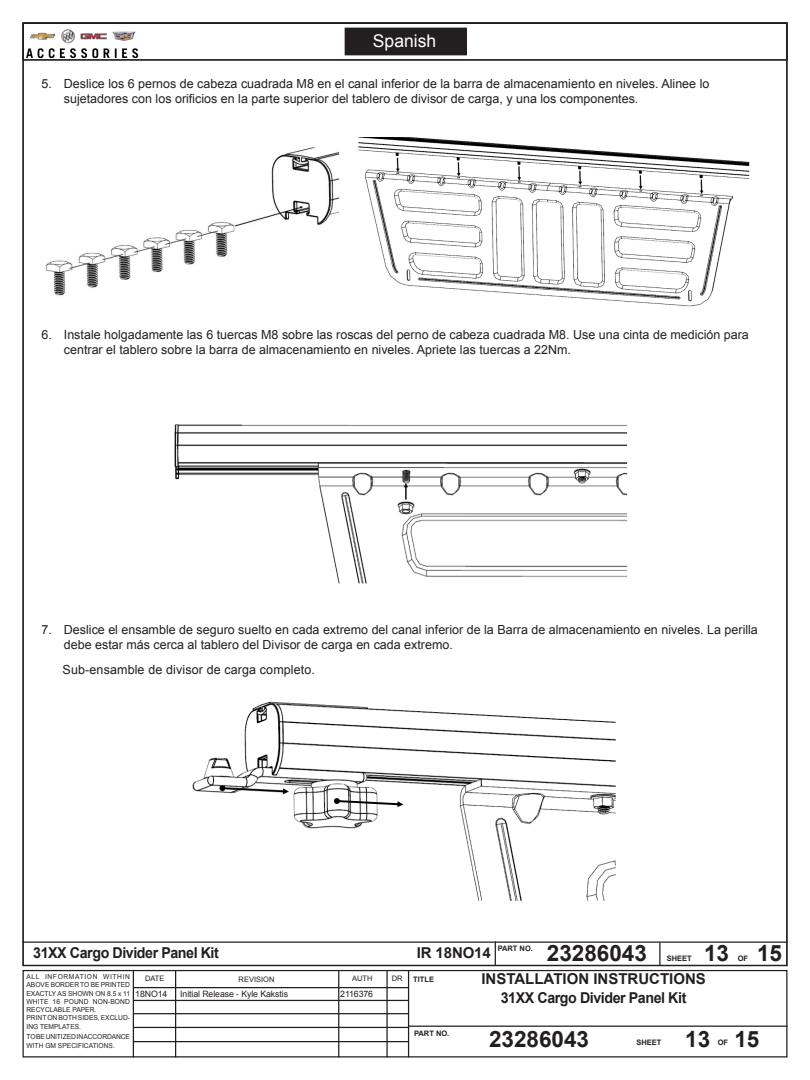
<style>
.page{position:relative;width:810px;height:1080px;background:#fff}
.page>*{position:absolute;margin:0;border:0;box-sizing:border-box;transform-origin:0 0}
.t1{font:700 22.5px "Arial";color:#231f20}
.t2{font:17.5px "Arial";color:#fff}
.t3{font:700 15px "Arial";letter-spacing:-.03em;color:#231f20;scale:.95 1}
.t4{font:700 15px "Arial";color:#231f20}
.t5{font:700 15px "Arial";letter-spacing:-.01em;color:#231f20}
.list_numbered{font:12.5px/15px "Arial";color:#231f20}
.t6{font:8.75px "Arial";letter-spacing:-.01em;color:#231f20}
.t7{font:700 7.5px "Arial";color:#231f20}
.t8{font:7.5px "Arial";color:#231f20}
.t9{font:6.88px/8.2px "Arial";color:#231f20}
.t10{font:6.88px "Arial";letter-spacing:.095em;color:#231f20}
</style>
<div class="page">
<hr style="left:22px;top:941px;width:766px;height:2px;background:#231f20">
<div style="left:22px;top:970px;width:766px;height:88px;border:1px solid #231f20"></div>
<hr style="left:134px;top:987px;width:275px;height:1px;background:#231f20">
<hr style="left:134px;top:1000px;width:275px;height:1px;background:#231f20">
<hr style="left:134px;top:1013px;width:275px;height:1px;background:#231f20">
<hr style="left:134px;top:1027px;width:275px;height:1px;background:#231f20">
<hr style="left:133px;top:1041px;width:276px;height:1px;background:#231f20">
<hr style="left:409px;top:1026px;width:379px;height:1px;background:#231f20">
<hr style="left:408px;top:971px;width:1px;height:87px;background:#231f20">
<hr style="left:386px;top:971px;width:2px;height:87px;background:#231f20">
<hr style="left:133px;top:971px;width:1px;height:87px;background:#231f20">
<hr style="left:659px;top:942px;width:2px;height:24px;background:#231f20">
<svg style="left:495px;top:941px;width:1px;height:25px"></svg>
<hr style="left:175px;top:971px;width:1px;height:87px;background:#231f20">
<hr style="left:338px;top:971px;width:1px;height:87px;background:#231f20">
<div style="left:22px;top:22px;width:766px;height:39px;border:1px solid #231f20"></div>
<img style="left:26px;top:29px;width:113px;height:28px">
<div style="left:345px;top:28px;width:121px;height:27px;background:#231f20"></div>
<img style="left:45px;top:147px;width:295px;height:149px">
<img style="left:358px;top:137px;width:392px;height:170px">
<img style="left:174px;top:424px;width:454px;height:160px">
<img style="left:192px;top:701px;width:424px;height:200px">
<h2 class="t2" style="left:373px;top:30px;width:65px">Spanish</h2>
<p class="list_numbered" style="left:64px;top:77px;width:647px;text-indent:-22px">5. Deslice los 6 pernos de cabeza cuadrada M8 en el canal inferior de la barra de almacenamiento en niveles. Alinee lo sujetadores con los orificios en la parte superior del tablero de divisor de carga, y una los componentes.</p>
<p class="list_numbered" style="left:64px;top:328px;width:687px;text-indent:-22px">6. Instale holgadamente las 6 tuercas M8 sobre las roscas del perno de cabeza cuadrada M8. Use una cinta de medición para centrar el tablero sobre la barra de almacenamiento en niveles. Apriete las tuercas a 22Nm.</p>
<p class="list_numbered" style="left:64px;top:623px;width:696px;text-indent:-22px">7. Deslice el ensamble de seguro suelto en cada extremo del canal inferior de la Barra de almacenamiento en niveles. La perilla debe estar más cerca al tablero del Divisor de carga en cada extremo.</p>
<p class="list_numbered" style="left:63px;top:662px;width:254px">Sub-ensamble de divisor de carga completo.</p>
<p class="t7" style="left:498px;top:944px;width:37px">PART NO.</p>
<p class="t3" style="left:33px;top:942px;width:197px">31XX Cargo Divider Panel Kit</p>
<p class="t5" style="left:417px;top:942px;width:75px">IR 18NO14</p>
<h1 class="t1" style="left:547px;top:938px;width:102px">23286043</h1>
<p class="t7" style="left:667px;top:953px;width:27px">SHEET</p>
<p class="t7" style="left:738px;top:953px;width:12px">OF</p>
<h1 class="t1" style="left:704px;top:938px;width:80px">13 15</h1>
<p class="t10" style="left:27px;top:972px;width:105px">ALL INFORMATION WITHIN</p>
<p class="t8" style="left:145px;top:974px;width:21px">DATE</p>
<p class="t8" style="left:239px;top:975px;width:37px">REVISION</p>
<p class="t8" style="left:352px;top:974px;width:22px">AUTH</p>
<p class="t8" style="left:392px;top:974px;width:12px">DR</p>
<p class="t9" style="left:27px;top:981px;width:105px">ABOVE BORDER TO BE PRINTED<br>EXACTLY AS SHOWN ON 8.5 x 11<br>WHITE 16 POUND NON-BOND<br>RECYCLABLE PAPER.<br>PRINT ON BOTH SIDES, EXCLUD-<br>ING TEMPLATES.</p>
<p class="t9" style="left:27px;top:1033px;width:105px">TO BE UNITIZED IN ACCORDANCE<br>WITH GM SPECIFICATIONS.</p>
<p class="t6" style="left:135px;top:989px;width:34px">18NO14</p>
<p class="t6" style="left:180px;top:989px;width:109px">Initial Release - Kyle Kakstis</p>
<p class="t6" style="left:340px;top:989px;width:34px">2116376</p>
<p class="t7" style="left:413px;top:975px;width:22px">TITLE</p>
<p class="t4" style="left:481px;top:969px;width:226px">INSTALLATION INSTRUCTIONS</p>
<p class="t3" style="left:501px;top:988px;width:197px">31XX Cargo Divider Panel Kit</p>
<p class="t7" style="left:414px;top:1028px;width:37px">PART NO.</p>
<h1 class="t1" style="left:489px;top:1024px;width:102px">23286043</h1>
<h1 class="t1" style="left:685px;top:1024px;width:27px">13</h1>
<p class="t7" style="left:636px;top:1037px;width:27px">SHEET</p>
<p class="t7" style="left:718px;top:1037px;width:12px">OF</p>
<h1 class="t1" style="left:734px;top:1024px;width:27px">15</h1>
</div>
